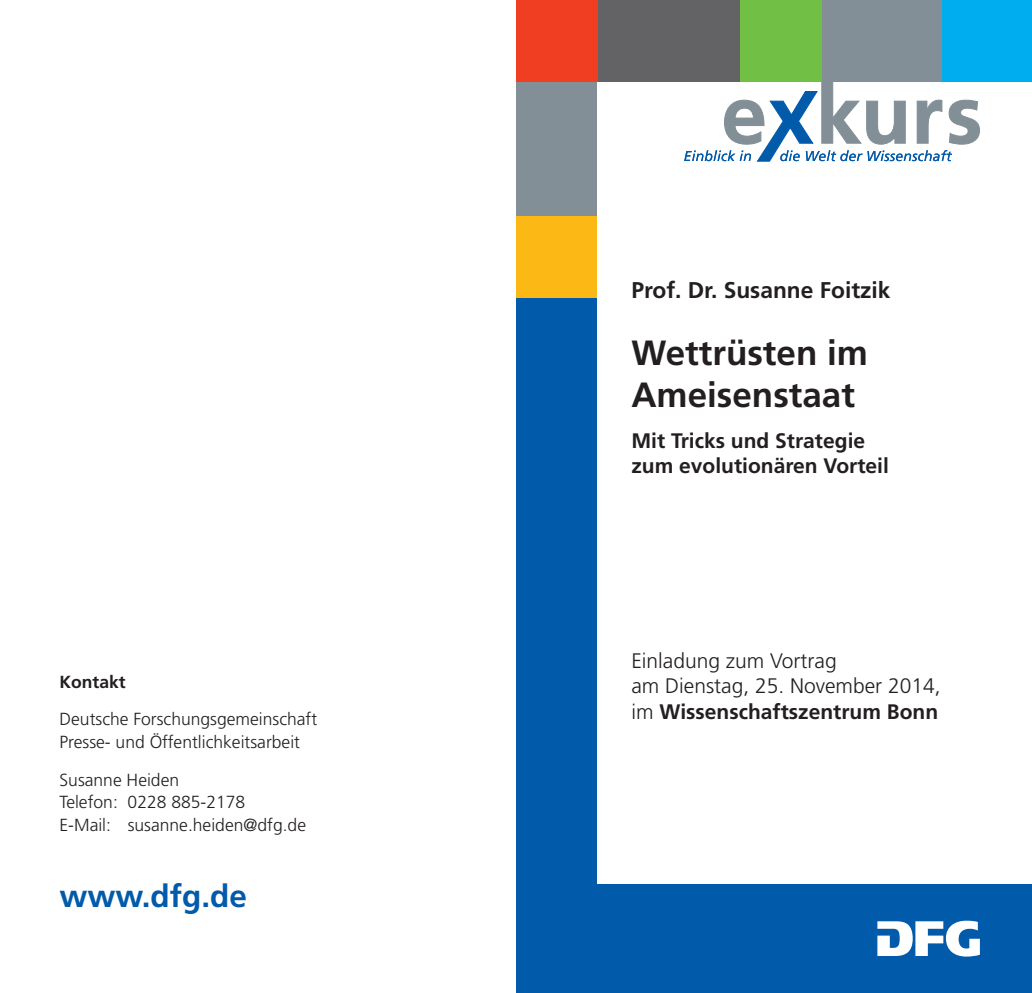
<style>
.page{position:relative;width:1032px;height:993px;background:#fff}
.page>*{position:absolute;margin:0;border:0;box-sizing:border-box;transform-origin:0 0}
.t1{font:700 35px/42px "Frutiger LT Std";color:#231f20}
.t2{font:700 31.5px "Frutiger LT Std";color:#015aaa}
.t3{font:700 22.75px "Frutiger LT Std";color:#231f20}
.t4{font:300 21px/25.2px "Frutiger LT Std";color:#231f20}
.t5{font:700 21px/25.2px "Frutiger LT Std";color:#231f20}
.t6{font:300 17.5px/22.8px "Frutiger LT Std";color:#231f20}
.t7{font:700 17.5px "Frutiger LT Std";color:#231f20}
.s1{font-weight:700}
</style>
<div class="page">
<div style="left:516px;top:0;width:88px;height:819px;background:#828f96"></div>
<div style="left:598px;top:0;width:146px;height:848px;background:#636366"></div>
<div style="left:819px;top:0;width:131px;height:99px;background:#828f96"></div>
<div style="left:516px;top:298px;width:516px;height:694px;background:#015aaa"></div>
<svg style="left:877px;top:920px;width:103px;height:36px"></svg>
<div style="left:516px;top:216px;width:82px;height:82px;background:#fcb814"></div>
<div style="left:516px;top:0;width:82px;height:82px;background:#ef3e22"></div>
<div style="left:739px;top:0;width:82px;height:82px;background:#71bf44"></div>
<div style="left:943px;top:0;width:89px;height:82px;background:#00aeef"></div>
<div style="left:598px;top:82px;width:434px;height:801px;background:#fff"></div>
<svg style="left:684px;top:82px;width:296px;height:79px"></svg>
<p class="t7" style="left:60px;top:671px;width:68px">Kontakt</p>
<p class="t6" style="left:60px;top:708px;width:259px">Deutsche Forschungsgemeinschaft<br>Presse- und Öffentlichkeitsarbeit</p>
<p class="t6" style="left:60px;top:768px;width:248px">Susanne Heiden<br>Telefon: 0228 885-2178<br>E-Mail: susanne.heiden@dfg.de</p>
<h2 class="t2" style="left:60px;top:877px;width:189px">www.dfg.de</h2>
<h3 class="t3" style="left:631px;top:277px;width:261px">Prof. Dr. Susanne Foitzik</h3>
<h1 class="t1" style="left:631px;top:332px;width:238px">Wettrüsten im<br>Ameisenstaat</h1>
<p class="t5" style="left:631px;top:427px;width:259px">Mit Tricks und Strategie zum evolutionären Vorteil</p>
<p class="t4" style="left:631px;top:648px;width:311px">Einladung zum Vortrag<br>am Dienstag, 25. November 2014, im <span class="s1">Wissenschaftszentrum Bonn</span></p>
</div>
